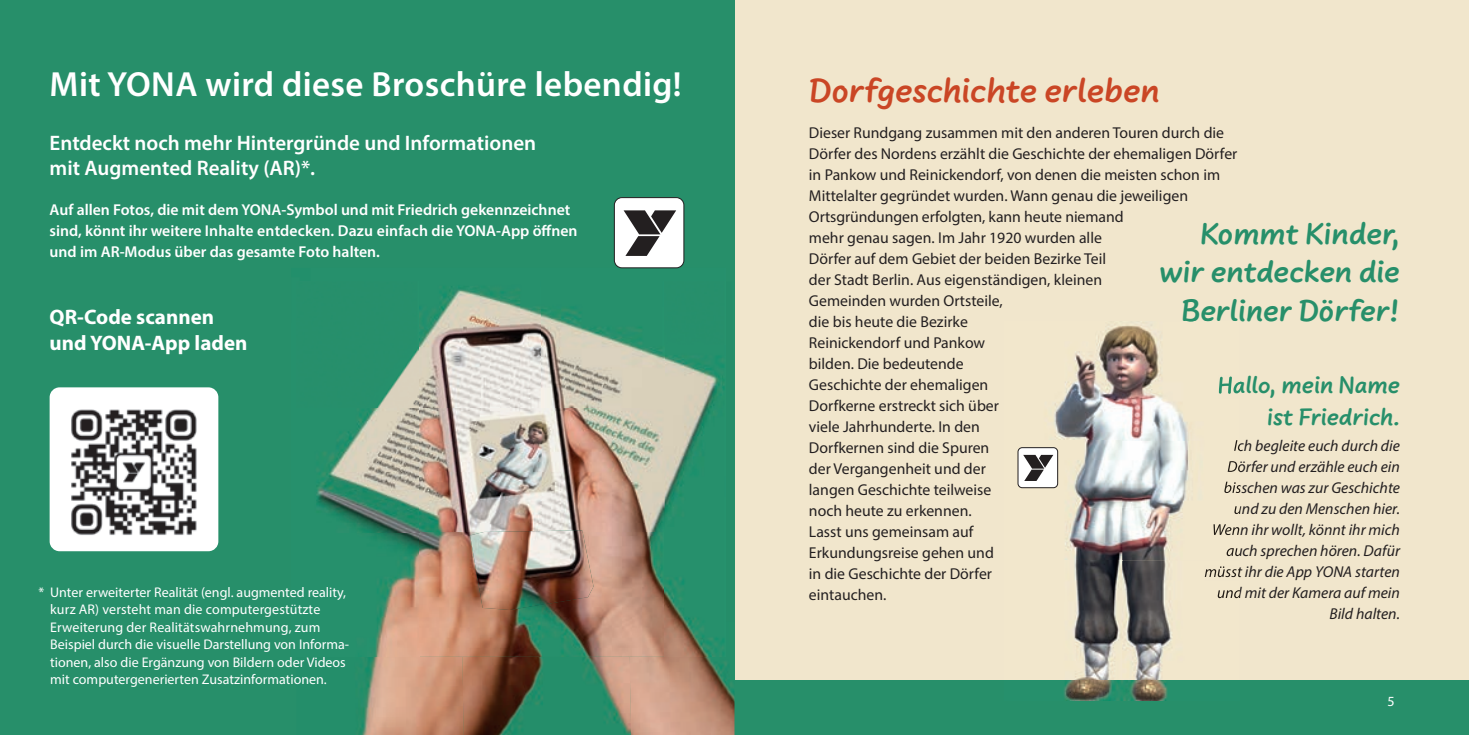
<style>
.page{position:relative;width:1469px;height:735px;background:#fff}
.page>*{position:absolute;margin:0;border:0;box-sizing:border-box;transform-origin:0 0}
.t1{font:600 35px "Myriad Pro";letter-spacing:.01em;color:#fff}
.t2{font:700 35px "Uberhand Pro";color:#ca4625}
.t3{font:700 31.5px/38.5px "Uberhand Pro";color:#278f6a;text-align:right}
.t4{font:700 24.5px/31.5px "Uberhand Pro";color:#278f6a;text-align:right}
.t5{font:600 21px/24.5px "Myriad Pro";color:#fff}
.t6{font:700 21px/26.2px "Myriad Pro";color:#fff}
.t7{font:15.75px/21px "Myriad Pro";color:#231f20}
.t8{font:italic 15.75px/21px "Myriad Pro";color:#231f20;text-align:right}
.t9{font:600 15.75px/21px "Myriad Pro";color:#fff}
.t10{font:14px/17.5px "Myriad Pro";color:#fff}
</style>
<div class="page">
<div style="left:0;top:0;width:1468px;height:734px;background:#f1e6cc"></div>
<div style="left:0;top:680px;width:1468px;height:54px;background:#278f6a"></div>
<div style="left:0;top:0;width:734px;height:734px;background:#278f6a"></div>
<img style="left:1018px;top:325px;width:221px;height:374px">
<img style="left:1218px;top:376px;width:21px;height:22px">
<img style="left:1234px;top:439px;width:5px;height:15px">
<svg style="left:1227px;top:460px;width:12px;height:11px"></svg>
<img style="left:1224px;top:481px;width:15px;height:11px">
<svg style="left:1234px;top:502px;width:5px;height:11px"></svg>
<img style="left:1213px;top:523px;width:26px;height:13px">
<img style="left:1226px;top:544px;width:13px;height:14px">
<img style="left:1204px;top:565px;width:35px;height:14px">
<img style="left:1217px;top:586px;width:22px;height:11px">
<div style="left:1018px;top:447px;width:39px;height:40px;background:#fff;border-radius:4px"></div>
<div style="left:1017px;top:447px;width:40px;height:40px;border:1px solid #231f20;border-radius:4px"></div>
<svg style="left:1023px;top:454px;width:30px;height:26px"></svg>
<img style="left:50px;top:387px;width:168px;height:164px">
<img style="left:362px;top:656px;width:100px;height:78px">
<img style="left:462px;top:656px;width:167px;height:78px">
<img style="left:629px;top:656px;width:105px;height:78px">
<img style="left:316px;top:286px;width:409px;height:370px">
<img style="left:470px;top:530px;width:123px;height:79px">
<div style="left:614px;top:197px;width:70px;height:71px;background:#fff;border-radius:8px"></div>
<div style="left:614px;top:197px;width:70px;height:71px;border:1px solid #231f20;border-radius:8px"></div>
<svg style="left:623px;top:210px;width:53px;height:46px"></svg>
<h1 class="t1" style="left:50px;top:62px;width:633px">Mit YONA wird diese Broschüre lebendig!</h1>
<h3 class="t5" style="left:50px;top:130px;width:488px">Entdeckt noch mehr Hintergründe und Informationen mit Augmented Reality (AR)*.</h3>
<p class="t9" style="left:50px;top:199px;width:529px">Auf allen Fotos, die mit dem YONA-Symbol und mit Friedrich gekennzeichnet sind, könnt ihr weitere Inhalte entdecken. Dazu einfach die YONA-App öffnen und im AR-Modus über das gesamte Foto halten.</p>
<h3 class="t6" style="left:50px;top:302px;width:199px">QR-Code scannen und YONA-App laden</h3>
<p class="t10" style="left:50px;top:582px;width:300px;text-indent:-12px">* Unter erweiterter Realität (engl. augmented reality, kurz AR) versteht man die computergestützte Erweiterung der Realitäts wahrnehmung, zum Beispiel durch die visuelle Darstellung von Informa&shy;tionen, also die Ergänzung von Bildern oder Videos mit computergenerierten Zusatzinformationen.</p>
<h1 class="t2" style="left:809px;top:64px;width:352px">Dorfgeschichte erleben</h1>
<p class="t7" style="left:809px;top:121px;width:430px">Dieser Rundgang zusammen mit den anderen Touren durch die Dörfer des Nordens erzählt die Geschichte der ehemaligen Dörfer in Pankow und Reinickendorf, von denen die meisten schon im Mittelalter gegründet wurden. Wann genau die jeweiligen Ortsgründungen erfolgten, kann heute niemand<br>mehr genau sagen. Im Jahr 1920 wurden alle<br>Dörfer auf dem Gebiet der beiden Bezirke Teil<br>der Stadt Berlin. Aus eigenstän digen, kleinen<br>Gemeinden wurden Ortsteile,<br>die bis heute die Bezirke<br>Reinickendorf und Pankow<br>bilden. Die bedeutende<br>Geschichte der ehemaligen<br>Dorfkerne erstreckt sich über<br>viele Jahrhunderte. In den<br>Dorfkernen sind die Spuren<br>der Vergangenheit und der<br>langen Geschichte teilweise<br>noch heute zu erkennen.<br>Lasst uns gemeinsam auf<br>Erkundungsreise gehen und<br>in die Geschichte der Dörfer<br>eintauchen.</p>
<h2 class="t3" style="left:1159px;top:212px;width:242px">Kommt Kinder, wir entdecken die<br>Berliner Dörfer!</h2>
<h3 class="t4" style="left:1217px;top:367px;width:184px">Hallo, mein Name ist Friedrich.</h3>
<p class="t8" style="left:1204px;top:434px;width:197px">Ich begleite euch durch die<br>Dörfer und erzähle euch ein bisschen was zur Geschichte und zu den Menschen hier.<br>Wenn ihr wollt, könnt ihr mich auch sprechen hören. Dafür müsst ihr die App YONA starten und mit der Kamera auf mein<br>Bild halten.</p>
<p class="t10" style="left:1387px;top:691px;width:9px">5</p>
</div>
